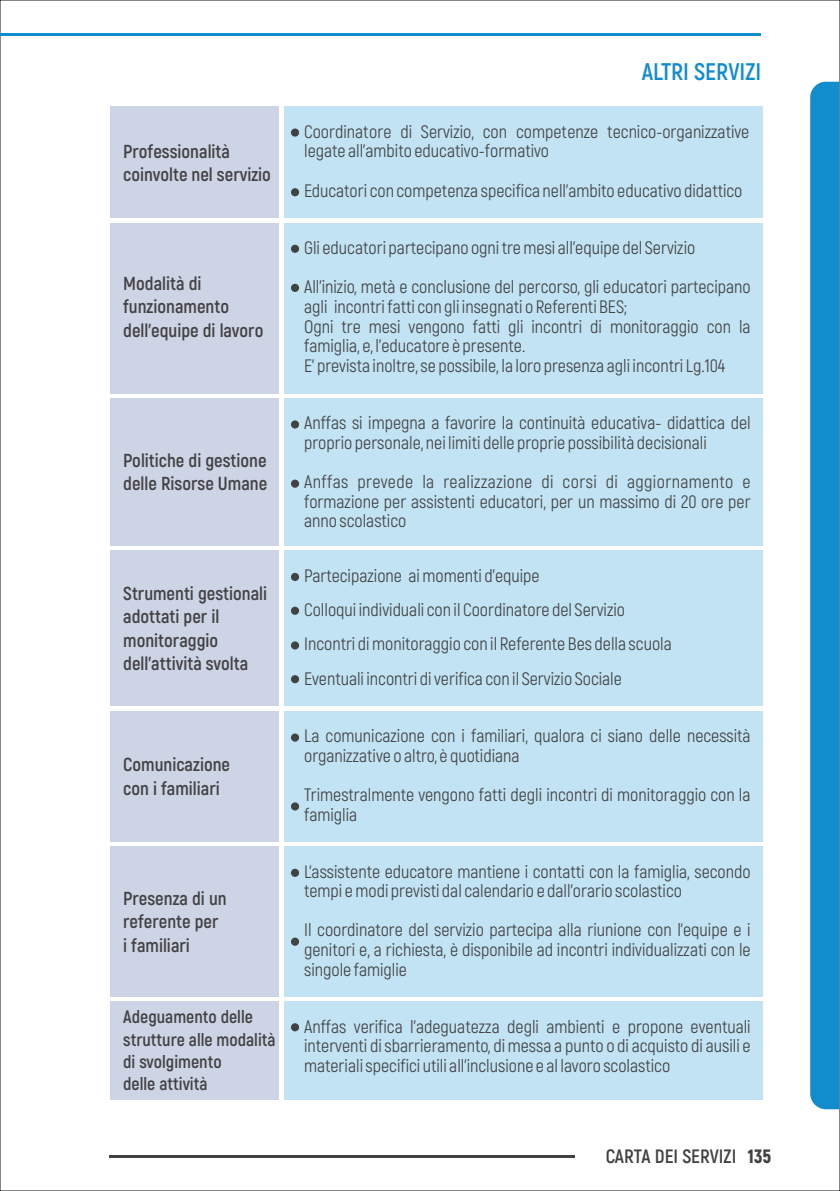
<style>
.page{position:relative;width:840px;height:1191px;background:#fff}
.page>*{position:absolute;margin:0;border:0;box-sizing:border-box;transform-origin:0 0}
.t1{font:700 24px "Akrobat";color:#118ccd}
.t2{font:700 19.4px "Akrobat";color:#434242}
.t3{font:700 18.8px/23.4px "Akrobat";color:#434242}
.t4{font:18px/19.6px "Akrobat";color:#434242}
.t5{font:700 18px/22.4px "Akrobat";color:#434242}
.s1{font-weight:900}
</style>
<div class="page">
<hr style="left:109px;top:1155px;width:465px;height:2px;background:#434242">
<hr style="left:0;top:33px;width:760px;height:3px;background:#118ccd">
<svg style="left:810px;top:82px;width:28px;height:1027px"></svg>
<div style="left:110px;top:107px;width:169px;height:111px;background:#cdd4e6"></div>
<div style="left:110px;top:1001px;width:169px;height:98px;background:#cdd4e6"></div>
<div style="left:110px;top:711px;width:169px;height:130px;background:#cdd4e6"></div>
<div style="left:110px;top:846px;width:169px;height:150px;background:#cdd4e6"></div>
<div style="left:110px;top:398px;width:169px;height:148px;background:#cdd4e6"></div>
<div style="left:110px;top:550px;width:169px;height:156px;background:#cdd4e6"></div>
<div style="left:110px;top:223px;width:169px;height:170px;background:#cdd4e6"></div>
<div style="left:284px;top:107px;width:478px;height:111px;background:#c1e3f3"></div>
<div style="left:284px;top:1001px;width:478px;height:98px;background:#c1e3f3"></div>
<div style="left:284px;top:711px;width:478px;height:130px;background:#c1e3f3"></div>
<div style="left:284px;top:846px;width:478px;height:150px;background:#c1e3f3"></div>
<div style="left:284px;top:398px;width:478px;height:148px;background:#c1e3f3"></div>
<div style="left:284px;top:550px;width:478px;height:156px;background:#c1e3f3"></div>
<div style="left:284px;top:223px;width:478px;height:170px;background:#c1e3f3"></div>
<div style="left:291px;top:128px;width:8px;height:9px;background:#434242;border-radius:50%"></div>
<div style="left:291px;top:1023px;width:8px;height:8px;background:#434242;border-radius:50%"></div>
<div style="left:291px;top:733px;width:8px;height:8px;background:#434242;border-radius:50%"></div>
<div style="left:291px;top:868px;width:8px;height:9px;background:#434242;border-radius:50%"></div>
<div style="left:291px;top:420px;width:8px;height:8px;background:#434242;border-radius:50%"></div>
<div style="left:291px;top:573px;width:8px;height:8px;background:#434242;border-radius:50%"></div>
<div style="left:291px;top:245px;width:8px;height:8px;background:#434242;border-radius:50%"></div>
<div style="left:291px;top:188px;width:8px;height:8px;background:#434242;border-radius:50%"></div>
<div style="left:291px;top:802px;width:8px;height:8px;background:#434242;border-radius:50%"></div>
<div style="left:291px;top:937px;width:8px;height:8px;background:#434242;border-radius:50%"></div>
<div style="left:291px;top:479px;width:8px;height:9px;background:#434242;border-radius:50%"></div>
<div style="left:291px;top:606px;width:8px;height:9px;background:#434242;border-radius:50%"></div>
<div style="left:291px;top:641px;width:8px;height:8px;background:#434242;border-radius:50%"></div>
<div style="left:291px;top:675px;width:8px;height:8px;background:#434242;border-radius:50%"></div>
<div style="left:291px;top:284px;width:8px;height:8px;background:#434242;border-radius:50%"></div>
<p class="t3" style="left:123px;top:140px;width:149px">Professionalità coinvolte nel servizio</p>
<p class="t3" style="left:123px;top:272px;width:142px">Modalità di funzionamento dell'equipe di lavoro</p>
<p class="t3" style="left:123px;top:449px;width:145px">Politiche di gestione delle Risorse Umane</p>
<p class="t3" style="left:123px;top:582px;width:145px">Strumenti gestionali adottati per il monitoraggio dell'attività svolta</p>
<p class="t3" style="left:123px;top:754px;width:108px">Comunicazione con i familiari</p>
<p class="t3" style="left:123px;top:887px;width:105px">Presenza di un referente per i familiari</p>
<p class="t5" style="left:123px;top:1006px;width:154px">Adeguamento delle strutture alle modalità di svolgimento<br>delle attività</p>
<h1 class="t1" style="left:641px;top:58px;width:121px">ALTRI SERVIZI</h1>
<p class="t4" style="left:304px;top:122px;width:446px">Coordinatore di Servizio, con competenze tecnico-organizzative legate all'ambito educativo-formativo</p>
<p class="t4" style="left:304px;top:181px;width:439px">Educatori con competenza specifica nell'ambito educativo didattico</p>
<p class="t4" style="left:304px;top:229px;width:448px;line-height:39.2px">Gli educatori partecipano ogni tre mesi all'equipe del Servizio<br>All'inizio, metà e conclusione del percorso, gli educatori partecipano</p>
<p class="t4" style="left:304px;top:297px;width:448px">agli incontri fatti con gli insegnati o Referenti BES;<br>Ogni tre mesi vengono fatti gli incontri di monitoraggio con la famiglia, e, l'educatore è presente.<br>E' prevista inoltre, se possibile, la loro presenza agli incontri Lg.104</p>
<p class="t4" style="left:304px;top:414px;width:448px">Anffas si impegna a favorire la continuità educativa- didattica del proprio personale, nei limiti delle proprie possibilità decisionali</p>
<p class="t4" style="left:304px;top:472px;width:448px;text-align:justify">Anffas prevede la realizzazione di corsi di aggiornamento e formazione per assistenti educatori, per un massimo di 20 ore per anno scolastico</p>
<p class="t4" style="left:304px;top:559px;width:369px;line-height:34.4px">Partecipazione ai momenti d'equipe<br>Colloqui individuali con il Coordinatore del Servizio Incontri di monitoraggio con il Referente Bes della scuola Eventuali incontri di verifica con il Servizio Sociale</p>
<p class="t4" style="left:304px;top:727px;width:448px">La comunicazione con i familiari, qualora ci siano delle necessità organizzative o altro, è quotidiana</p>
<p class="t4" style="left:304px;top:785px;width:447px">Trimestralmente vengono fatti degli incontri di monitoraggio con la famiglia</p>
<p class="t4" style="left:304px;top:862px;width:448px">L'assistente educatore mantiene i contatti con la famiglia, secondo tempi e modi previsti dal calendario e dall'orario scolastico</p>
<p class="t4" style="left:304px;top:921px;width:448px;text-align:justify">Il coordinatore del servizio partecipa alla riunione con l'equipe e i genitori e, a richiesta, è disponibile ad incontri individualizzati con le singole famiglie</p>
<p class="t4" style="left:304px;top:1017px;width:448px;text-align:justify">Anffas verifica l'adeguatezza degli ambienti e propone eventuali interventi di sbarrieramento, di messa a punto o di acquisto di ausili e materiali specifici utili all'inclusione e al lavoro scolastico</p>
<p class="t2" style="left:605px;top:1145px;width:167px">CARTA DEI SERVIZI <span class="s1">135</span></p>
</div>
